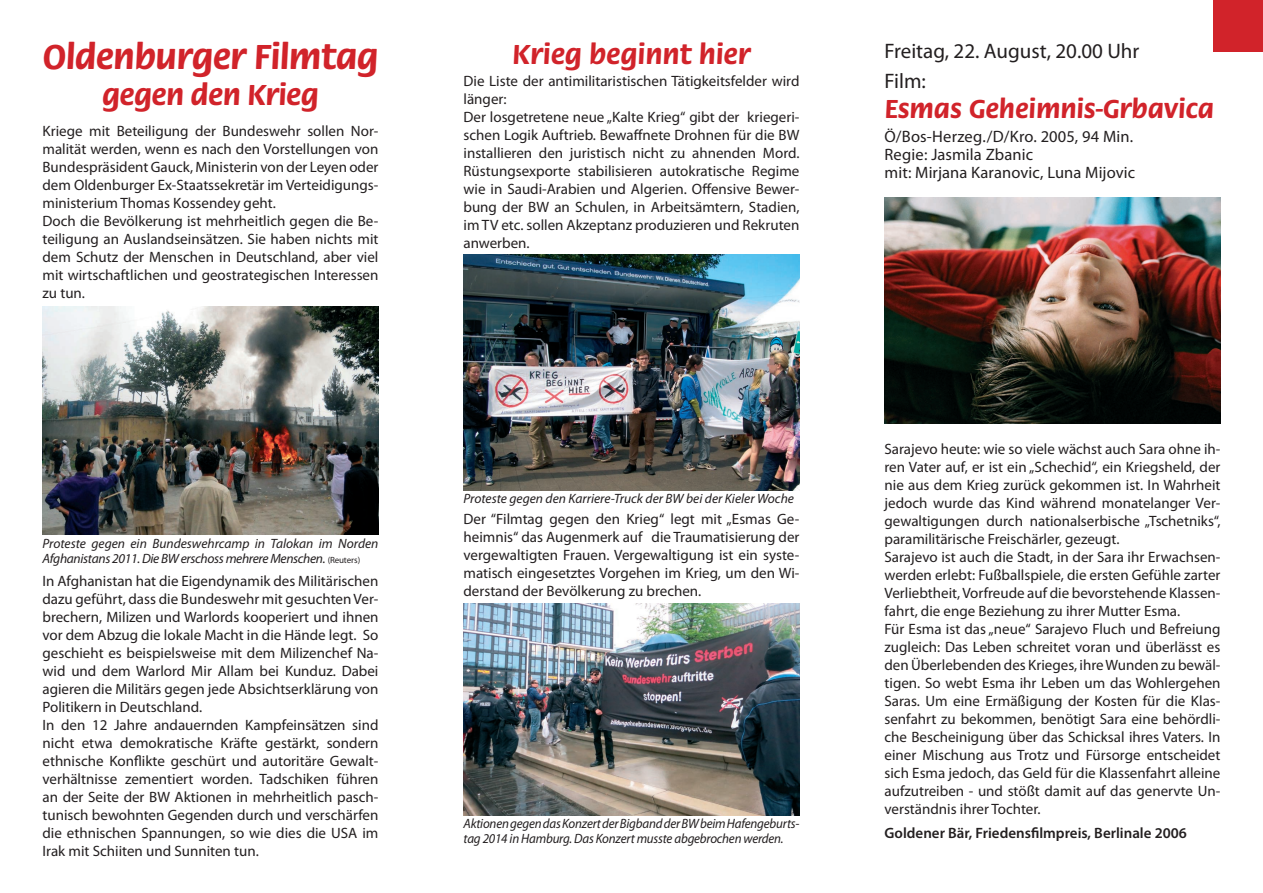
<style>
.page{position:relative;width:1263px;height:893px;background:#fff}
.page>*{position:absolute;margin:0;border:0;box-sizing:border-box;transform-origin:0 0}
.t1{font:700 36px "Flora";letter-spacing:-.015em;color:#d1232a}
.t2{font:700 30px "Flora";letter-spacing:-.015em;color:#d1232a}
.t3{font:700 28.5px "Flora";color:#d1232a}
.t4{font:700 27px "Flora";color:#d1232a}
.t5{font:21px/30px "Myriad Pro";color:#231f20}
.t6{font:16.5px/18px "Myriad Pro";letter-spacing:.005em;color:#231f20}
.t7{font:15px/18px "Myriad Pro";color:#231f20}
.t8{font:600 15px "Myriad Pro";color:#231f20}
.t9{font:italic 13.5px/15px "Myriad Pro";letter-spacing:-.015em;color:#231f20}
.t10{font:italic 13.5px/15px "Myriad Pro";letter-spacing:-.015em;color:#231f20;scale:.96 1}
.s1{font-style:normal;font-size:9px}
</style>
<div class="page">
<div style="left:1213px;top:0;width:50px;height:51px;background:#d1232a"></div>
<img style="left:884px;top:197px;width:336px;height:227px">
<img style="left:463px;top:604px;width:336px;height:212px">
<img style="left:43px;top:307px;width:335px;height:228px">
<img style="left:463px;top:254px;width:336px;height:236px">
<h1 class="t1" style="left:43px;top:36px;width:337px">Oldenburger Filmtag</h1>
<h2 class="t2" style="left:102px;top:77px;width:218px">gegen den Krieg</h2>
<p class="t7" style="left:43px;top:123px;width:337px">Kriege mit Beteiligung der Bundeswehr sollen Nor&shy;malität werden, wenn es nach den Vorstellungen von Bundespräsident Gauck, Ministerin von der Leyen oder dem Oldenburger Ex-Staatssekretär im Verteidigungs&shy;ministerium Thomas Kossendey geht.<br>Doch die Bevölkerung ist mehrheitlich gegen die Be&shy;teiligung an Auslandseinsätzen. Sie haben nichts mit dem Schutz der Menschen in Deutschland, aber viel mit wirtschaftlichen und geostrategischen Interessen zu tun.</p>
<p class="t9" style="left:43px;top:536px;width:337px">Proteste gegen ein Bundeswehrcamp in Talokan im Norden<br>Afghanistans 2011. Die BW erschoss mehrere Menschen. <span class="s1">(Reuters)</span></p>
<p class="t7" style="left:43px;top:573px;width:337px">In Afghanistan hat die Eigendynamik des Militärischen dazu geführt, dass die Bundeswehr mit gesuchten Ver&shy;brechern, Milizen und Warlords kooperiert und ihnen vor dem Abzug die lokale Macht in die Hände legt. So geschieht es beispielsweise mit dem Milizenchef Na&shy;wid und dem Warlord Mir Allam bei Kunduz. Dabei agieren die Militärs gegen jede Absichtserklärung von Politikern in Deutschland.<br>In den 12 Jahre andauernden Kampfeinsätzen sind nicht etwa demokratische Kräfte gestärkt, sondern ethnische Konflikte geschürt und autoritäre Gewalt&shy;verhältnisse zementiert worden. Tadschiken führen an der Seite der BW Aktionen in mehrheitlich pasch&shy;tunisch bewohnten Gegenden durch und verschärfen die ethnischen Spannungen, so wie dies die USA im Irak mit Schiiten und Sunniten tun.</p>
<h3 class="t3" style="left:512px;top:38px;width:240px">Krieg beginnt hier</h3>
<h3 class="t5" style="left:884px;top:37px;width:256px">Freitag, 22. August, 20.00 Uhr<br>Film:</h3>
<h3 class="t4" style="left:884px;top:94px;width:331px">Esmas Geheimnis-Grbavica</h3>
<p class="t6" style="left:884px;top:128px;width:252px">Ö/Bos-Herzeg./D/Kro. 2005, 94 Min.<br>Regie: Jasmila Zbanic<br>mit: Mirjana Karanovic, Luna Mijovic</p>
<p class="t7" style="left:463px;top:73px;width:337px">Die Liste der antimilitaristischen Tätigkeitsfelder wird länger:<br>Der losgetretene neue „Kalte Krieg“ gibt der kriegeri&shy;schen Logik Auftrieb. Bewaffnete Drohnen für die BW installieren den juristisch nicht zu ahnenden Mord.<br>Rüstungsexporte stabilisieren autokratische Regime wie in Saudi-Arabien und Algerien. Offensive Bewer&shy;bung der BW an Schulen, in Arbeitsämtern, Stadien, im TV etc. sollen Akzeptanz produzieren und Rekruten anwerben.</p>
<p class="t9" style="left:463px;top:492px;width:332px">Proteste gegen den Karriere-Truck der BW bei der Kieler Woche</p>
<p class="t7" style="left:463px;top:511px;width:337px;text-align:justify">Der “Filmtag gegen den Krieg“ legt mit „Esmas Ge&shy;heimnis“ das Augenmerk auf die Traumatisierung der vergewaltigten Frauen. Vergewaltigung ist ein syste&shy;matisch eingesetztes Vorgehen im Krieg, um den Wi&shy;derstand der Bevölkerung zu brechen.</p>
<p class="t10" style="left:463px;top:816px;width:351px">Aktionen gegen das Konzert der Bigband der BW beim Hafengeburts&shy;tag 2014 in Hamburg. Das Konzert musste abgebrochen werden.</p>
<p class="t7" style="left:884px;top:440px;width:337px">Sarajevo heute: wie so viele wächst auch Sara ohne ih&shy;ren Vater auf, er ist ein „Schechid“, ein Kriegsheld, der nie aus dem Krieg zurück gekommen ist. In Wahrheit jedoch wurde das Kind während monatelanger Ver&shy;gewaltigungen durch nationalserbische „Tschetniks“, paramilitärische Freischärler, gezeugt.<br>Sarajevo ist auch die Stadt, in der Sara ihr Erwachsen&shy;werden erlebt: Fußballspiele, die ersten Gefühle zarter Verliebtheit, Vorfreude auf die bevorstehende Klassen&shy;fahrt, die enge Beziehung zu ihrer Mutter Esma.<br>Für Esma ist das „neue“ Sarajevo Fluch und Befreiung zugleich: Das Leben schreitet voran und überlässt es den Überlebenden des Krieges, ihre Wunden zu bewäl&shy;tigen. So webt Esma ihr Leben um das Wohlergehen Saras. Um eine Ermäßigung der Kosten für die Klas&shy;senfahrt zu bekommen, benötigt Sara eine behördli&shy;che Bescheinigung über das Schicksal ihres Vaters. In einer Mischung aus Trotz und Fürsorge entscheidet sich Esma jedoch, das Geld für die Klassenfahrt alleine aufzutreiben - und stößt damit auf das genervte Un&shy;verständnis ihrer Tochter.</p>
<p class="t8" style="left:884px;top:824px;width:304px">Goldener Bär, Friedensfilmpreis, Berlinale 2006</p>
</div>
